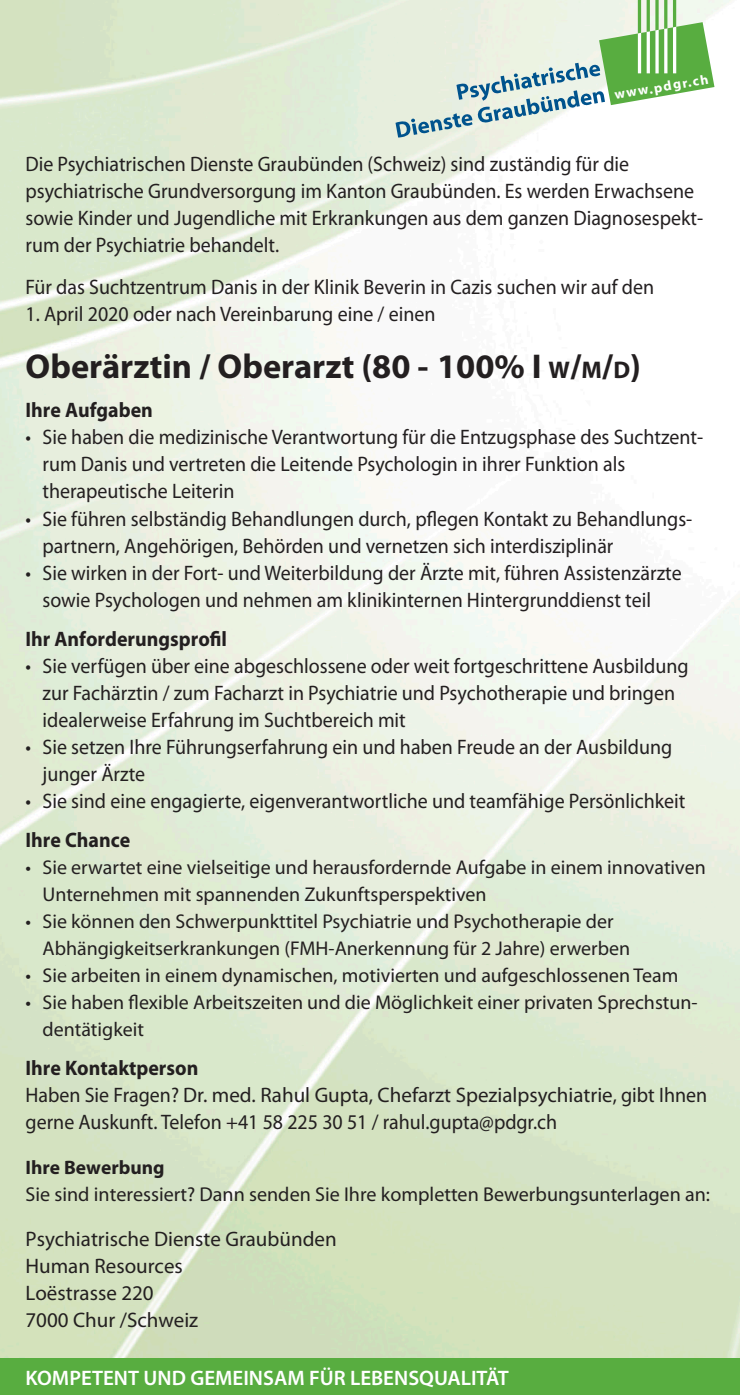
<style>
.page{position:relative;width:740px;height:1395px;background:#fff}
.page>*{position:absolute;margin:0;border:0;box-sizing:border-box;transform-origin:0 0}
.t1{font:700 34.5px "Myriad Pro";color:#231f20}
.t2{font:21px/27px "Myriad Pro";color:#231f20;scale:.95 1}
.t3{font:21px/27px "Myriad Pro";color:#231f20}
.t4{font:700 21px "Myriad Pro";color:#231f20;scale:.95 1}
.t5{font:600 21px "Myriad Pro";color:#fff}
.t6{font:20.1px/27px "Myriad Pro";color:#231f20}
.t7{font:700 19.5px "Myriad Pro";color:#231f20}
.t8{font:700 13.5px "Myriad";color:#fff}
.s1{font-size:24.3px}
.s2{font-style:inherit}
</style>
<div class="page">
<svg style="left:395px;top:22px;width:319px;height:116px"></svg>
<hr style="left:673px;top:27px;width:3px;height:46px;background:#fff">
<hr style="left:664px;top:28px;width:3px;height:45px;background:#fff">
<svg style="left:655px;top:30px;width:4px;height:43px"></svg>
<hr style="left:647px;top:31px;width:3px;height:42px;background:#fff">
<hr style="left:638px;top:33px;width:3px;height:40px;background:#fff">
<hr style="left:638px;top:0;width:3px;height:33px;background:#58ad40">
<svg style="left:646px;top:0;width:4px;height:32px"></svg>
<svg style="left:655px;top:0;width:4px;height:30px"></svg>
<hr style="left:664px;top:0;width:3px;height:29px;background:#58ad40">
<hr style="left:673px;top:0;width:3px;height:27px;background:#58ad40">
<div style="left:0;top:1358px;width:740px;height:37px;background:#58ad40"></div>
<p class="t8" style="left:613px;top:88px;width:96px;rotate:-10deg">www.pdgr.ch</p>
<p class="t2" style="left:26px;top:151px;width:715px">Die Psychiatrischen Dienste Graubünden (Schweiz) sind zuständig für die psychiatrische Grundversorgung im Kanton Graubünden. Es werden Erwachsene sowie Kinder und Jugendliche mit Erkrankungen aus dem ganzen Diagnosespekt&shy;rum der Psychiatrie behandelt.</p>
<p class="t2" style="left:26px;top:274px;width:663px">Für das Suchtzentrum Danis in der Klinik Beverin in Cazis suchen wir auf den</p>
<p class="t2" style="left:26px;top:301px;width:433px">1. April 2020 oder nach Vereinbarung eine / einen</p>
<p class="t1" style="left:26px;top:344px;width:617px">Oberärztin / Oberarzt (80 - 100% I <span class="s1">w</span><span class="s2">/</span><span class="s1">m</span><span class="s2">/</span><span class="s1">d</span>)</p>
<p class="t4" style="left:26px;top:397px;width:136px">Ihre Aufgaben</p>
<p class="t2" style="left:43px;top:424px;width:697px;text-indent:-17px">• Sie haben die medizinische Verantwortung für die Entzugsphase des Suchtzent&shy;rum Danis und vertreten die Leitende Psychologin in ihrer Funktion als therapeutische Leiterin</p>
<p class="t2" style="left:43px;top:505px;width:685px;text-indent:-17px">• Sie führen selbständig Behandlungen durch, pflegen Kontakt zu Behandlungs&shy;partnern, Angehörigen, Behörden und vernetzen sich interdisziplinär</p>
<p class="t2" style="left:43px;top:559px;width:674px;text-indent:-17px">• Sie wirken in der Fort- und Weiterbildung der Ärzte mit, führen Assistenzärzte sowie Psychologen und nehmen am klinikinternen Hintergrunddienst teil</p>
<p class="t4" style="left:26px;top:625px;width:214px">Ihr Anforderungsprofil</p>
<p class="t2" style="left:43px;top:652px;width:682px;text-indent:-17px">• Sie verfügen über eine abgeschlossene oder weit fortgeschrittene Ausbildung zur Fachärztin / zum Facharzt in Psychiatrie und Psychotherapie und bringen idealerweise Erfahrung im Suchtbereich mit</p>
<p class="t2" style="left:43px;top:733px;width:664px;text-indent:-17px">• Sie setzen Ihre Führungserfahrung ein und haben Freude an der Ausbildung junger Ärzte</p>
<p class="t2" style="left:26px;top:787px;width:696px">• Sie sind eine engagierte, eigenverantwortliche und teamfähige Persönlichkeit</p>
<p class="t4" style="left:26px;top:826px;width:112px">Ihre Chance</p>
<p class="t6" style="left:43px;top:853px;width:665px;text-indent:-17px">• Sie erwartet eine vielseitige und herausfordernde Aufgabe in einem innovativen<br>Unternehmen mit spannenden Zukunftsperspektiven</p>
<p class="t6" style="left:43px;top:907px;width:589px;text-indent:-17px">• Sie können den Schwerpunkttitel Psychiatrie und Psychotherapie der<br>Abhängigkeitserkrankungen (FMH-Anerkennung für 2 Jahre) erwerben</p>
<p class="t6" style="left:26px;top:961px;width:654px">• Sie arbeiten in einem dynamischen, motivierten und aufgeschlossenen Team</p>
<p class="t6" style="left:43px;top:988px;width:657px;text-indent:-17px">• Sie haben flexible Arbeitszeiten und die Möglichkeit einer privaten Sprechstun&shy;dentätigkeit</p>
<p class="t4" style="left:26px;top:1054px;width:183px">Ihre Kontaktperson</p>
<p class="t2" style="left:26px;top:1081px;width:719px">Haben Sie Fragen? Dr. med. Rahul Gupta, Chefarzt Spezialpsychiatrie, gibt Ihnen gerne Auskunft. Telefon +41 58 225 30 51 / rahul.gupta@pdgr.ch</p>
<p class="t7" style="left:26px;top:1154px;width:141px">Ihre Bewerbung</p>
<p class="t6" style="left:26px;top:1180px;width:686px">Sie sind interessiert? Dann senden Sie Ihre kompletten Bewerbungsunterlagen an:</p>
<p class="t3" style="left:26px;top:1225px;width:313px">Psychiatrische Dienste Graubünden<br>Human Resources<br>Loëstrasse 220<br>7000 Chur /Schweiz</p>
<p class="t5" style="left:26px;top:1364px;width:485px">KOMPETENT UND GEMEINSAM FÜR LEBENSQUALITÄT</p>
</div>
